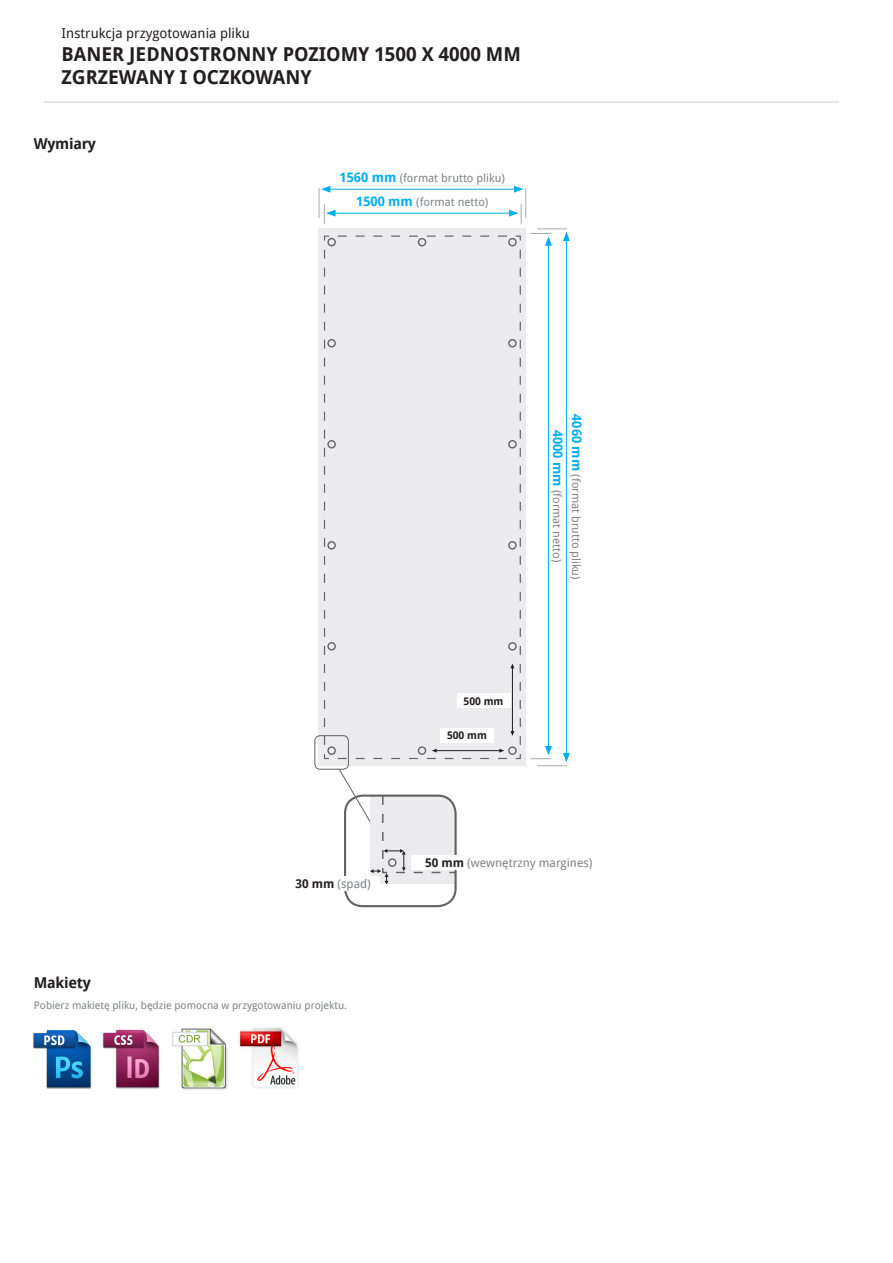
<style>
.page{position:relative;width:893px;height:1263px;background:#fff}
.page>*{position:absolute;margin:0;border:0;box-sizing:border-box;transform-origin:0 0}
.t1{font:700 19.2px/23px "Droid Sans";color:#231f20}
.t2{font:700 15px "Droid Sans";letter-spacing:-.02em;color:#231f20}
.t3{font:13.65px "Droid Sans";color:#231f20}
.t4{font:12px "Droid Sans";color:#808285}
.t5{font:11.4px "Droid Sans";color:#808285}
.t6{font:10.5px "Droid Sans";color:#808285}
.t7{font:700 10.5px "Droid Sans";color:#231f20}
.s1{font-weight:700;font-size:13.05px;color:#00aeef}
.s2{font-weight:700;color:#231f20}
</style>
<div class="page">
<hr style="left:44px;top:101px;width:795px;height:2px;background:#dcdddf">
<div style="left:319px;top:228px;width:207px;height:538px;background:#ececee"></div>
<svg style="left:323px;top:235px;width:198px;height:525px"></svg>
<hr style="left:328px;top:189px;width:188px;height:1px;background:#00aeef">
<svg style="left:321px;top:186px;width:9px;height:7px"></svg>
<svg style="left:514px;top:186px;width:10px;height:7px"></svg>
<hr style="left:333px;top:213px;width:178px;height:1px;background:#00aeef">
<svg style="left:509px;top:204px;width:13px;height:20px"></svg>
<svg style="left:324px;top:204px;width:12px;height:20px"></svg>
<hr style="left:525px;top:188px;width:1px;height:30px;background:#a8a9ad">
<hr style="left:319px;top:188px;width:1px;height:30px;background:#a8a9ad">
<hr style="left:566px;top:239px;width:1px;height:516px;background:#00aeef">
<svg style="left:563px;top:753px;width:7px;height:9px"></svg>
<svg style="left:563px;top:232px;width:7px;height:9px"></svg>
<hr style="left:548px;top:243px;width:1px;height:505px;background:#00aeef">
<hr style="left:537px;top:228px;width:30px;height:1px;background:#a8a9ad">
<svg style="left:530px;top:233px;width:22px;height:13px"></svg>
<svg style="left:530px;top:746px;width:22px;height:13px"></svg>
<hr style="left:537px;top:765px;width:30px;height:1px;background:#a8a9ad">
<svg style="left:510px;top:663px;width:4px;height:5px"></svg>
<svg style="left:510px;top:731px;width:4px;height:5px"></svg>
<hr style="left:512px;top:668px;width:1px;height:64px;background:#231f20">
<svg style="left:333px;top:749px;width:174px;height:10px"></svg>
<hr style="left:436px;top:750px;width:64px;height:1px;background:#231f20">
<div style="left:457px;top:693px;width:53px;height:15px;background:#fff"></div>
<div style="left:440px;top:728px;width:54px;height:15px;background:#fff"></div>
<div style="left:327px;top:541px;width:9px;height:8px;border:1px solid #636366;border-radius:50%"></div>
<div style="left:327px;top:339px;width:9px;height:8px;border:1px solid #636366;border-radius:50%"></div>
<div style="left:327px;top:440px;width:9px;height:8px;border:1px solid #636366;border-radius:50%"></div>
<div style="left:508px;top:339px;width:9px;height:8px;border:1px solid #636366;border-radius:50%"></div>
<div style="left:418px;top:238px;width:8px;height:8px;border:1px solid #636366;border-radius:50%"></div>
<div style="left:327px;top:238px;width:9px;height:8px;border:1px solid #636366;border-radius:50%"></div>
<div style="left:508px;top:238px;width:9px;height:8px;border:1px solid #636366;border-radius:50%"></div>
<div style="left:418px;top:746px;width:8px;height:9px;border:1px solid #636366;border-radius:50%"></div>
<div style="left:508px;top:541px;width:9px;height:8px;border:1px solid #636366;border-radius:50%"></div>
<div style="left:508px;top:440px;width:9px;height:8px;border:1px solid #636366;border-radius:50%"></div>
<div style="left:344px;top:794px;width:113px;height:113px;border:2px solid #636366;border-radius:18px"></div>
<div style="left:411px;top:855px;width:196px;height:15px;background:#fff"></div>
<svg style="left:338px;top:768px;width:118px;height:116px"></svg>
<div style="left:286px;top:876px;width:94px;height:15px;background:#fff"></div>
<div style="left:388px;top:858px;width:9px;height:9px;border:1px solid #636366;border-radius:50%"></div>
<div style="left:327px;top:642px;width:9px;height:9px;border:1px solid #636366;border-radius:50%"></div>
<div style="left:508px;top:642px;width:9px;height:9px;border:1px solid #636366;border-radius:50%"></div>
<div style="left:508px;top:746px;width:9px;height:9px;border:1px solid #636366;border-radius:50%"></div>
<div style="left:327px;top:746px;width:9px;height:9px;border:1px solid #636366;border-radius:50%"></div>
<img style="left:172px;top:1028px;width:56px;height:62px">
<img style="left:102px;top:1029px;width:58px;height:60px">
<img style="left:239px;top:1028px;width:59px;height:60px">
<img style="left:33px;top:1030px;width:59px;height:59px">
<div style="left:314px;top:735px;width:35px;height:34px;border:1px solid #636366;border-radius:5px"></div>
<p class="t3" style="left:62px;top:24px;width:190px">Instrukcja przygotowania pliku</p>
<p class="t1" style="left:62px;top:42px;width:461px">BANER JEDNOSTRONNY POZIOMY 1500 X 4000 MM<br>ZGRZEWANY I OCZKOWANY</p>
<p class="t2" style="left:34px;top:133px;width:64px">Wymiary</p>
<p class="t2" style="left:34px;top:971px;width:58px">Makiety</p>
<p class="t5" style="left:340px;top:170px;width:167px"><span class="s1">1560 mm</span> (format brutto pliku)</p>
<p class="t5" style="left:356px;top:194px;width:134px"><span class="s1">1500 mm</span> (format netto)</p>
<p class="t7" style="left:464px;top:693px;width:41px">500 mm</p>
<p class="t7" style="left:447px;top:728px;width:41px">500 mm</p>
<p class="t5" style="left:584px;top:414px;width:167px;rotate:90deg"><span class="s1">4060 mm</span> (format brutto pliku)</p>
<p class="t5" style="left:565px;top:430px;width:134px;rotate:90deg"><span class="s1">4000 mm</span> (format netto)</p>
<p class="t4" style="left:296px;top:876px;width:77px"><span class="s2">30 mm</span> (spad)</p>
<p class="t4" style="left:425px;top:855px;width:169px"><span class="s2">50 mm</span> (wewnętrzny margines)</p>
<p class="t6" style="left:34px;top:997px;width:315px">Pobierz makietę pliku, będzie pomocna w przygotowaniu projektu.</p>
</div>
